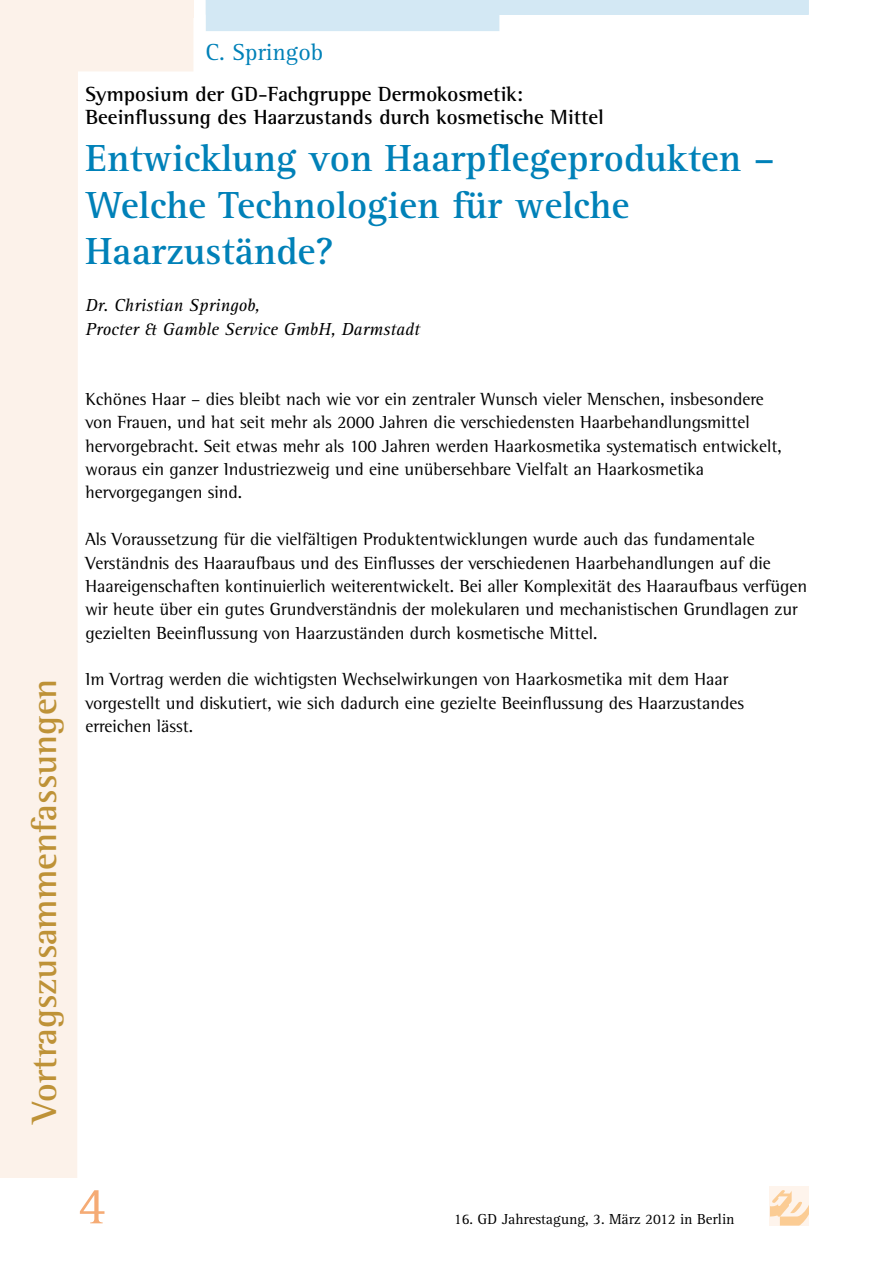
<style>
.page{position:relative;width:893px;height:1263px;background:#fff}
.page>*{position:absolute;margin:0;border:0;box-sizing:border-box;transform-origin:0 0}
.t1{font:54px "Agfa Rotis Serif";color:#f5ab75}
.t2{font:700 39px/46.8px "Agfa Rotis Serif";color:#0081b8}
.t3{font:700 36px "Agfa Rotis Semi Serif";color:#be9237}
.t4{font:24px "Agfa Rotis Serif";color:#0081b8}
.t5{font:700 21px/23.4px "Agfa Rotis Semi Serif";color:#000}
.t6{font:18px/23.4px "Agfa Rotis Semi Serif";color:#000}
.t7{font:italic 18px/23.4px "Agfa Rotis Serif";color:#000}
.t8{font:15px "Agfa Rotis Serif";color:#000}
</style>
<div class="page">
<div style="left:770px;top:1186px;width:39px;height:39px;background:#fef4ec"></div>
<svg style="left:770px;top:1190px;width:39px;height:35px"></svg>
<svg style="left:0;top:0;width:194px;height:1178px"></svg>
<div style="left:0;top:0;width:193px;height:17px;background:#fcf2ea"></div>
<svg style="left:206px;top:0;width:603px;height:31px"></svg>
<h3 class="t4" style="left:205px;top:38px;width:119px">C. Springob</h3>
<p class="t5" style="left:85px;top:82px;width:520px">Symposium der GD-Fachgruppe Dermokosmetik:<br>Beeinflussung des Haarzustands durch kosmetische Mittel</p>
<h2 class="t2" style="left:85px;top:135px;width:691px">Entwicklung von Haarpflegeprodukten –<br>Welche Technologien für welche<br>Haarzustände?</h2>
<p class="t7" style="left:85px;top:294px;width:336px">Dr. Christian Springob,<br>Procter &amp; Gamble Service GmbH, Darmstadt</p>
<h3 class="t3" style="left:23px;top:1123px;width:445px;rotate:-90deg">Vortragszusammenfassungen</h3>
<p class="t6" style="left:85px;top:387px;width:698px">Kchönes Haar – dies bleibt nach wie vor ein zentraler Wunsch vieler Menschen, insbesondere von Frauen, und hat seit mehr als 2000 Jahren die verschiedensten Haarbehandlungsmittel hervorgebracht. Seit etwas mehr als 100 Jahren werden Haarkosmetika systematisch entwickelt, woraus ein ganzer Industriezweig und eine unübersehbare Vielfalt an Haarkosmetika hervorgegangen sind.</p>
<p class="t6" style="left:85px;top:527px;width:723px">Als Voraussetzung für die vielfältigen Produktentwicklungen wurde auch das fundamentale Verständnis des Haaraufbaus und des Einflusses der verschiedenen Haarbehandlungen auf die Haareigenschaften kontinuierlich weiterentwickelt. Bei aller Komplexität des Haaraufbaus verfügen wir heute über ein gutes Grundverständnis der molekularen und mechanistischen Grundlagen zur gezielten Beeinflussung von Haarzuständen durch kosmetische Mittel.</p>
<p class="t6" style="left:85px;top:668px;width:660px">Im Vortrag werden die wichtigsten Wechselwirkungen von Haarkosmetika mit dem Haar vorgestellt und diskutiert, wie sich dadurch eine gezielte Beeinflussung des Haarzustandes erreichen lässt.</p>
<h1 class="t1" style="left:78px;top:1175px;width:30px">4</h1>
<p class="t8" style="left:454px;top:1210px;width:282px">16. GD Jahrestagung, 3. März 2012 in Berlin</p>
</div>
